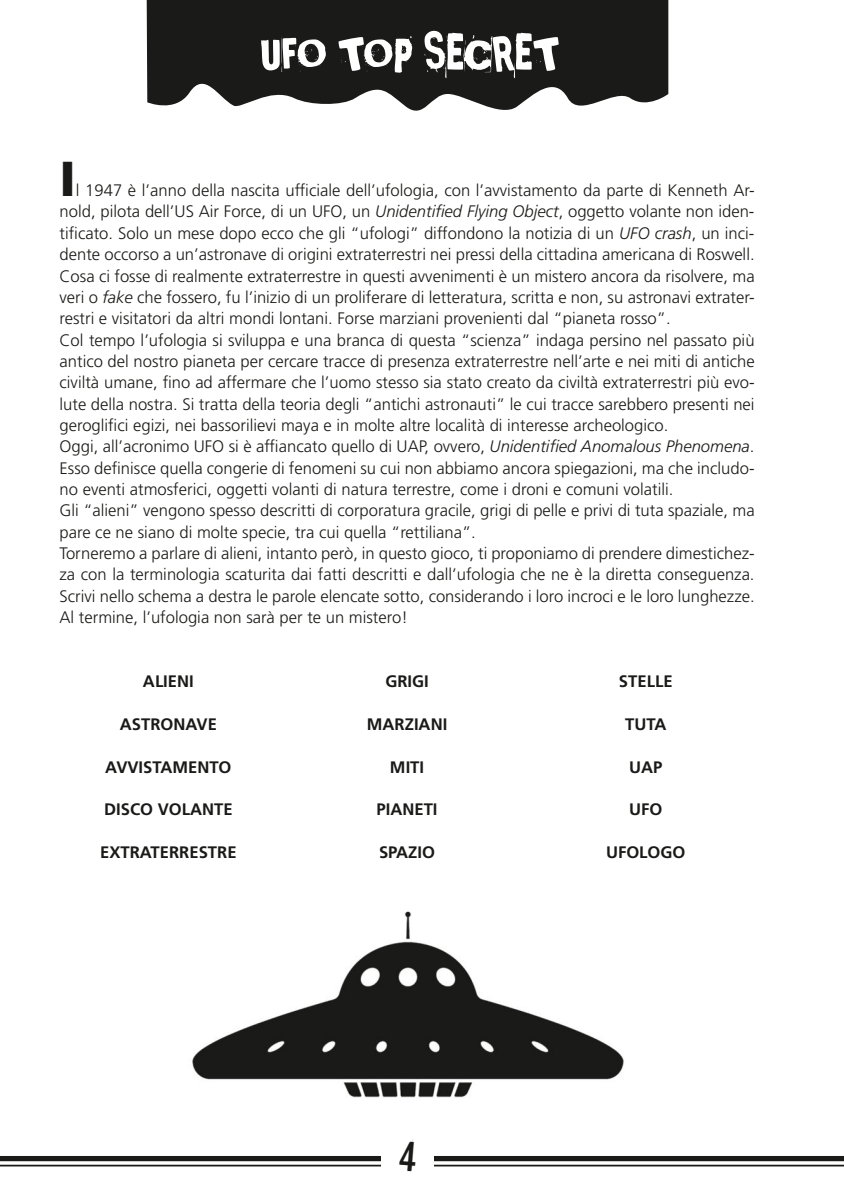
<style>
.page{position:relative;width:844px;height:1191px;background:#fff}
.page>*{position:absolute;margin:0;border:0;box-sizing:border-box;transform-origin:0 0}
.t1{font:57.75px "Broken 15";color:#fff}
.t2{font:900 49px "Frutiger LT Std";color:#1a1a18}
.t3{font:43.75px "Broken 15";color:#1a1a18}
.t4{font:300 16.62px/21.3px "Frutiger LT Std";color:#1a1a18}
.t5{font:700 16.62px "Frutiger LT Std";color:#1a1a18}
.s1{font-style:italic}
</style>
<div class="page">
<div style="left:0;top:1156px;width:843px;height:5px;background:#1a1a18"></div>
<hr style="left:0;top:1164px;width:843px;height:2px;background:#1a1a18">
<svg style="left:146px;top:0;width:522px;height:111px;background:#323230"></svg>
<div style="left:381px;top:1134px;width:52px;height:50px;background:#fff"></div>
<img style="left:192px;top:911px;width:432px;height:187px">
<h1 class="t1" style="left:259px;top:19px;width:301px">UFO TOP SECRET</h1>
<h2 class="t2" style="left:60px;top:150px;width:18px">I</h2>
<p class="t4" style="left:60px;top:181px;width:696px;text-indent:16px">l 1947 è l’anno della nascita ufficiale dell’ufologia, con l’avvistamento da parte di Kenneth Ar&shy;nold, pilota dell’US Air Force, di un UFO, un <span class="s1">Unidentified Flying Object</span>, oggetto volante non iden&shy;tificato. Solo un mese dopo ecco che gli “ufologi” diffondono la notizia di un <span class="s1">UFO crash</span>, un inci&shy;dente occorso a un’astronave di origini extraterrestri nei pressi della cittadina americana di Roswell.<br>Cosa ci fosse di realmente extraterrestre in questi avvenimenti è un mistero ancora da risolvere, ma veri o <span class="s1">fake</span> che fossero, fu l’inizio di un proliferare di letteratura, scritta e non, su astronavi extrater&shy;restri e visitatori da altri mondi lontani. Forse marziani provenienti dal “pianeta rosso”.<br>Col tempo l’ufologia si sviluppa e una branca di questa “scienza” indaga persino nel passato più antico del nostro pianeta per cercare tracce di presenza extraterrestre nell’arte e nei miti di antiche civiltà umane, fino ad affermare che l’uomo stesso sia stato creato da civiltà extraterrestri più evo&shy;lute della nostra. Si tratta della teoria degli “antichi astronauti” le cui tracce sarebbero presenti nei geroglifici egizi, nei bassorilievi maya e in molte altre località di interesse archeologico.<br>Oggi, all’acronimo UFO si è affiancato quello di UAP, ovvero, <span class="s1">Unidentified Anomalous Phenomena</span>.<br>Esso definisce quella congerie di fenomeni su cui non abbiamo ancora spiegazioni, ma che includo&shy;no eventi atmosferici, oggetti volanti di natura terrestre, come i droni e comuni volatili.<br>Gli “alieni” vengono spesso descritti di corporatura gracile, grigi di pelle e privi di tuta spaziale, ma pare ce ne siano di molte specie, tra cui quella “rettiliana”.<br>Torneremo a parlare di alieni, intanto però, in questo gioco, ti proponiamo di prendere dimestichez&shy;za con la terminologia scaturita dai fatti descritti e dall’ufologia che ne è la diretta conseguenza.<br>Scrivi nello schema a destra le parole elencate sotto, considerando i loro incroci e le loro lunghezze.<br>Al termine, l’ufologia non sarà per te un mistero!</p>
<p class="t5" style="left:143px;top:672px;width:52px">ALIENI</p>
<p class="t5" style="left:120px;top:714px;width:99px">ASTRONAVE</p>
<p class="t5" style="left:105px;top:757px;width:128px">AVVISTAMENTO</p>
<p class="t5" style="left:104px;top:800px;width:130px">DISCO VOLANTE</p>
<p class="t5" style="left:100px;top:842px;width:138px">EXTRATERRESTRE</p>
<p class="t5" style="left:385px;top:672px;width:45px">GRIGI</p>
<p class="t5" style="left:367px;top:714px;width:82px">MARZIANI</p>
<p class="t5" style="left:390px;top:757px;width:36px">MITI</p>
<p class="t5" style="left:376px;top:800px;width:62px">PIANETI</p>
<p class="t5" style="left:379px;top:842px;width:58px">SPAZIO</p>
<h3 class="t3" style="left:398px;top:1131px;width:20px">4</h3>
<p class="t5" style="left:618px;top:672px;width:55px">STELLE</p>
<p class="t5" style="left:625px;top:714px;width:43px">TUTA</p>
<p class="t5" style="left:629px;top:757px;width:35px">UAP</p>
<p class="t5" style="left:629px;top:800px;width:35px">UFO</p>
<p class="t5" style="left:606px;top:842px;width:81px">UFOLOGO</p>
</div>
